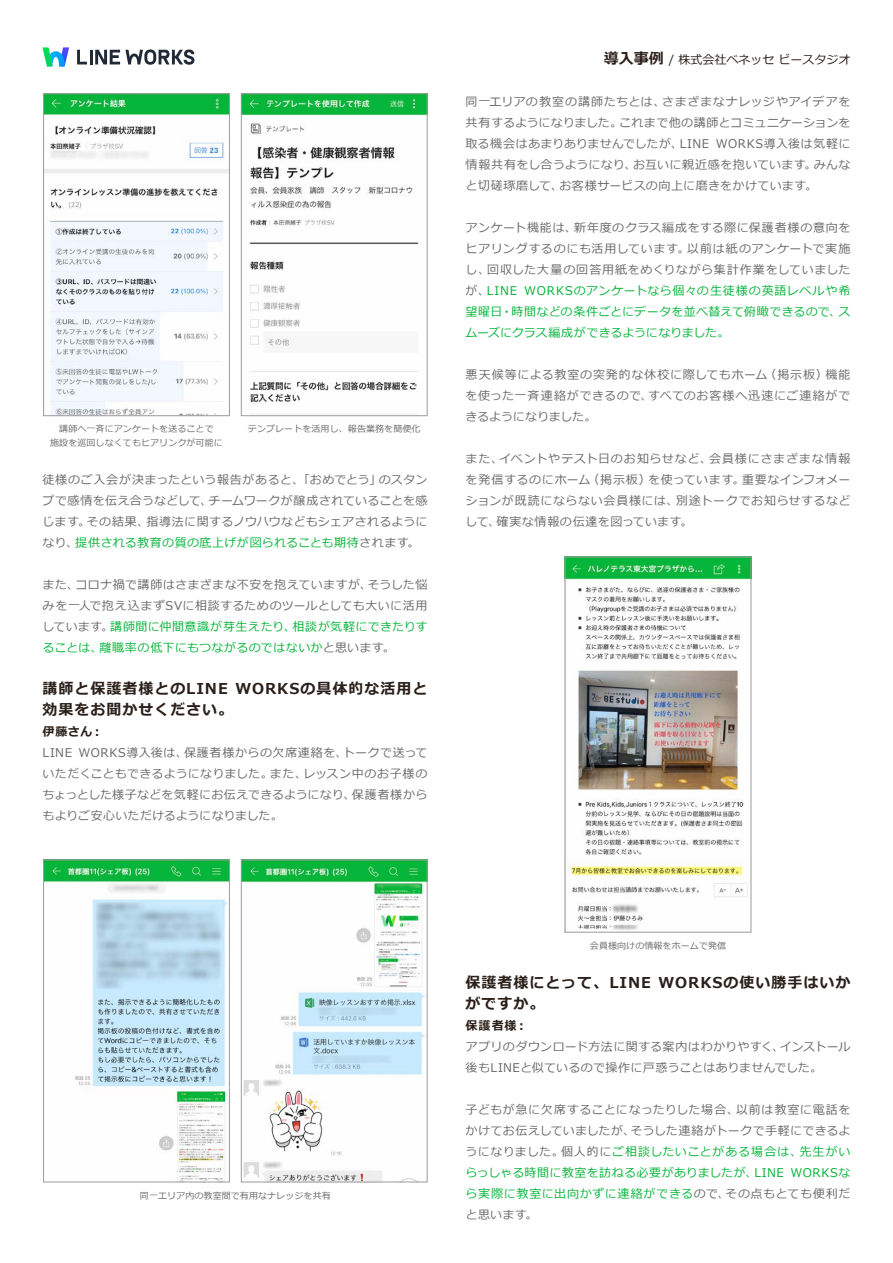
<style>
.page{position:relative;width:893px;height:1263px;background:#fff}
.page>*{position:absolute;margin:0;border:0;box-sizing:border-box;transform-origin:0 0}
.t1{font:700 15px/21px "Meiryo";letter-spacing:.065em;color:#2b2019}
.t2{font:12px/21px "Meiryo";letter-spacing:.035em;color:#6a6a6a}
.t3{font:12px/21px "Meiryo";letter-spacing:.035em;color:#07b53b}
.t4{font:12px/21px "Meiryo";letter-spacing:.055em;color:#6a6a6a}
.t5{font:12px/21px "Meiryo";letter-spacing:.06em;color:#6a6a6a}
.t6{font:12px/21px "Meiryo";letter-spacing:.005em;color:#6a6a6a}
.t7{font:12px/21px "Meiryo";letter-spacing:.015em;color:#07b53b}
.t8{font:12px "Meiryo";letter-spacing:.07em;color:#07b53b}
.t9{font:12px "Meiryo";color:#6a6a6a}
.t10{font:12px "Meiryo";color:#2b2019}
.t11{font:12px "Meiryo";letter-spacing:-.01em;color:#6a6a6a}
.t12{font:12px "Meiryo";letter-spacing:.065em;color:#6a6a6a}
.t13{font:12px "Meiryo";letter-spacing:.075em;color:#6a6a6a}
.t14{font:700 12px "Meiryo";letter-spacing:.07em;color:#2b2019}
.t15{font:12px "Meiryo";letter-spacing:.01em;color:#6a6a6a}
.t16{font:9px/13.5px "Meiryo";letter-spacing:.01em;color:#6b6b6b;text-align:center}
.s1{color:#6a6a6a}
</style>
<div class="page">
<svg style="left:42px;top:47px;width:27px;height:19px"></svg>
<svg style="left:77px;top:50px;width:10px;height:14px"></svg>
<hr style="left:90px;top:50px;width:3px;height:14px;background:#202936">
<svg style="left:95px;top:49px;width:99px;height:16px"></svg>
<img style="left:567px;top:559px;width:182px;height:371px">
<div style="left:565px;top:557px;width:186px;height:375px;border:1px solid #9d9c9c"></div>
<img style="left:45px;top:96px;width:183px;height:318px">
<div style="left:43px;top:94px;width:187px;height:322px;border:1px solid #9d9c9c"></div>
<img style="left:243px;top:96px;width:182px;height:307px">
<div style="left:241px;top:94px;width:186px;height:322px;border:1px solid #9d9c9c"></div>
<img style="left:45px;top:862px;width:183px;height:318px">
<div style="left:43px;top:860px;width:187px;height:322px;border:1px solid #9d9c9c"></div>
<img style="left:243px;top:862px;width:182px;height:318px">
<div style="left:241px;top:860px;width:186px;height:322px;border:1px solid #9d9c9c"></div>
<p class="t16" style="left:50px;top:423px;width:174px">講師へ一斉にアンケートを送ることで<br>施設を巡回しなくてもヒアリンクが可能に</p>
<p class="t16" style="left:248px;top:423px;width:174px">テンプレートを活用し、報告業務を簡便化</p>
<p class="t2" style="left:209px;top:470px;width:220px;text-indent:-166px">徒様のご入会が決まったという報告があると、「おめでとう」<br>チームワークが醸成されていることを感</p>
<p class="t2" style="left:379px;top:470px;width:50px">のスタン</p>
<p class="t2" style="left:146px;top:491px;width:282px;text-indent:-104px">プで感情を伝え合うなどして、<br>指導法に関するノウハウなどもシェアされるように</p>
<p class="t2" style="left:86px;top:512px;width:64px">その結果、</p>
<p class="t3" style="left:75px;top:512px;width:346px;text-indent:-33px"><span class="s1">じます。<br></span>提供される教育の質の底上げが図られることも期待<span class="s1">されます。</span></p>
<p class="t2" style="left:43px;top:533px;width:37px">なり、</p>
<p class="t2" style="left:76px;top:575px;width:298px">コロナ禍で講師はさまざまな不安を抱えていますが、</p>
<p class="t2" style="left:367px;top:575px;width:61px">そうした悩</p>
<p class="t2" style="left:43px;top:575px;width:386px">また、<br>みを一人で抱え込まずSVに相談するためのツールとしても大いに活用</p>
<p class="t3" style="left:293px;top:617px;width:136px">相談が気軽にできたりす</p>
<p class="t3" style="left:110px;top:617px;width:187px">講師間に仲間意識が芽生えたり、</p>
<p class="t3" style="left:99px;top:617px;width:297px;text-indent:-57px"><span class="s1">しています。<br></span>離職率の低下にもつながるのではないか<span class="s1">と思います。</span></p>
<p class="t3" style="left:43px;top:638px;width:61px">ることは、</p>
<p class="t1" style="left:43px;top:679px;width:192px">講師と保護者様とのLINE効果をお聞かせください。</p>
<p class="t14" style="left:43px;top:723px;width:62px">伊藤さん：</p>
<p class="t1" style="left:235px;top:679px;width:193px">WORKSの具体的な活用と</p>
<p class="t2" style="left:79px;top:743px;width:111px">WORKS導入後は、</p>
<p class="t5" style="left:184px;top:743px;width:165px">保護者様からの欠席連絡を、</p>
<p class="t2" style="left:343px;top:743px;width:86px">トークで送って</p>
<p class="t2" style="left:43px;top:743px;width:31px">LINE</p>
<p class="t9" style="left:43px;top:766px;width:232px">いただくこともできるようになりました。</p>
<p class="t4" style="left:303px;top:764px;width:125px">レッスン中のお子様の</p>
<p class="t2" style="left:270px;top:764px;width:38px">また、</p>
<p class="t6" style="left:43px;top:785px;width:314px">ちょっとした様子などを気軽にお伝えできるようになり、もよりご安心いただけるようになりました。</p>
<p class="t2" style="left:352px;top:785px;width:77px">保護者様から</p>
<p class="t1" style="left:604px;top:49px;width:61px">導入事例</p>
<p class="t10" style="left:669px;top:51px;width:183px">/ 株式会社ベネッセビースタジオ</p>
<p class="t5" style="left:662px;top:92px;width:190px">さまざまなナレッジやアイデアを</p>
<p class="t2" style="left:619px;top:92px;width:233px;text-indent:-153px">同一エリアの教室の講師たちとは、<br>これまで他の講師とコミュニケーションを</p>
<p class="t11" style="left:466px;top:115px;width:158px">共有するようになりました。</p>
<p class="t9" style="left:466px;top:136px;width:219px">取る機会はあまりありませんでしたが、</p>
<p class="t2" style="left:716px;top:134px;width:136px">WORKS導入後は気軽に</p>
<p class="t2" style="left:680px;top:134px;width:31px">LINE</p>
<p class="t2" style="left:633px;top:155px;width:185px">お互いに親近感を抱いています。</p>
<p class="t2" style="left:559px;top:155px;width:259px;text-indent:-94px">情報共有をし合うようになり、<br>お客様サービスの向上に磨きをかけています。</p>
<p class="t2" style="left:814px;top:155px;width:38px">みんな</p>
<p class="t2" style="left:466px;top:176px;width:99px">と切磋琢磨して、</p>
<p class="t4" style="left:574px;top:218px;width:278px">新年度のクラス編成をする際に保護者様の意向を</p>
<p class="t2" style="left:466px;top:218px;width:113px">アンケート機能は、</p>
<p class="t4" style="left:487px;top:239px;width:365px;text-indent:-22px">ヒアリングするのにも活用しています。<br>回収した大量の回答用紙をめくりながら集計作業をしていました</p>
<p class="t12" style="left:687px;top:241px;width:165px">以前は紙のアンケートで実施</p>
<p class="t2" style="left:466px;top:260px;width:26px">し、</p>
<p class="t2" style="left:466px;top:281px;width:26px">が、</p>
<p class="t3" style="left:487px;top:281px;width:32px">LINE</p>
<p class="t8" style="left:524px;top:283px;width:328px">WORKSのアンケートなら個々の生徒様の英語レベルや希</p>
<p class="t7" style="left:466px;top:302px;width:377px">望曜日・時間などの条件ごとにデータを並べ替えて俯瞰できるので、ムーズにクラス編成ができるようになりました。</p>
<p class="t2" style="left:825px;top:365px;width:26px">機能</p>
<p class="t3" style="left:838px;top:302px;width:13px">ス</p>
<p class="t5" style="left:648px;top:365px;width:204px;text-indent:-183px">悪天候等による教室の突発的な休校に際してもホーム<br>すべてのお客様へ迅速にご連絡がで</p>
<p class="t2" style="left:764px;top:365px;width:65px">（掲示板）</p>
<p class="t2" style="left:466px;top:386px;width:188px">を使った一斉連絡ができるので、きるようになりました。</p>
<p class="t13" style="left:709px;top:451px;width:143px">会員様にさまざまな情報</p>
<p class="t2" style="left:499px;top:449px;width:214px">イベントやテスト日のお知らせなど、</p>
<p class="t2" style="left:466px;top:449px;width:39px">また、</p>
<p class="t2" style="left:587px;top:470px;width:65px">（掲示板）</p>
<p class="t2" style="left:648px;top:470px;width:98px">を使っています。</p>
<p class="t4" style="left:466px;top:470px;width:126px">を発信するのにホーム</p>
<p class="t6" style="left:742px;top:470px;width:110px">重要なインフォメー</p>
<p class="t2" style="left:497px;top:491px;width:197px;text-indent:-31px">ションが既読にならない会員様には、確実な情報の伝達を図っています。</p>
<p class="t2" style="left:676px;top:491px;width:176px">別途トークでお知らせするなど</p>
<p class="t2" style="left:466px;top:512px;width:36px">して、</p>
<p class="t16" style="left:140px;top:1189px;width:192px">同一エリア内の教室間で有用なナレッジを共有</p>
<p class="t16" style="left:590px;top:939px;width:138px">会員様向けの情報をホームで発信</p>
<p class="t1" style="left:466px;top:973px;width:187px">保護者様にとって、LINEがですか。</p>
<p class="t14" style="left:466px;top:1017px;width:63px">保護者様：</p>
<p class="t1" style="left:658px;top:973px;width:193px">WORKSの使い勝手はいか</p>
<p class="t2" style="left:466px;top:1037px;width:358px">アプリのダウンロード方法に関する案内はわかりやすく、<br>後もLINEと似ているので操作に戸惑うことはありませんでした。</p>
<p class="t5" style="left:736px;top:1100px;width:116px">以前は教室に電話を</p>
<p class="t2" style="left:780px;top:1037px;width:72px">インストール</p>
<p class="t2" style="left:630px;top:1100px;width:221px;text-indent:-165px">子どもが急に欠席することになったりした場合、<br>そうした連絡がトークで手軽にできるよ</p>
<p class="t2" style="left:466px;top:1121px;width:171px">かけてお伝えしていましたが、</p>
<p class="t8" style="left:561px;top:1144px;width:243px"><span class="s1">個人的に</span>ご相談したいことがある場合は、</p>
<p class="t3" style="left:799px;top:1142px;width:52px">先生がい</p>
<p class="t15" style="left:466px;top:1144px;width:100px">うになりました。</p>
<p class="t3" style="left:466px;top:1163px;width:293px">らっしゃる時間に教室を訪ねる必要がありましたが、</p>
<p class="t2" style="left:725px;top:1184px;width:127px">その点もとても便利だ</p>
<p class="t3" style="left:790px;top:1163px;width:62px">WORKSな</p>
<p class="t3" style="left:754px;top:1163px;width:31px">LINE</p>
<p class="t3" style="left:466px;top:1184px;width:265px">ら実際に教室に出向かずに連絡ができる<span class="s1">ので、と思います。</span></p>
</div>
